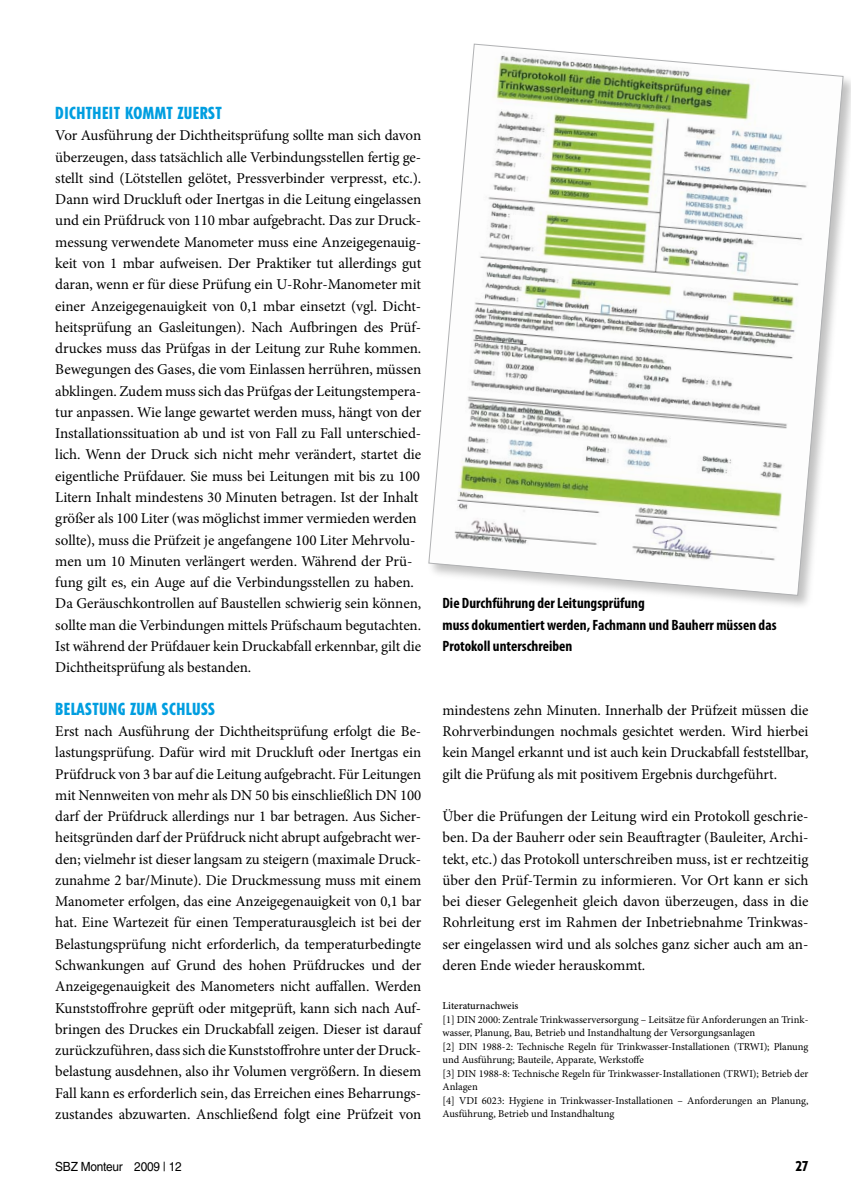
<style>
.page{position:relative;width:851px;height:1204px;background:#fff}
.page>*{position:absolute;margin:0;border:0;box-sizing:border-box;transform-origin:0 0}
.t1{font:800 condensed 16.5px "Tempo Std";letter-spacing:.03em;color:#009ee0}
.t2{font:15px/21.3px "Minion Pro";letter-spacing:-.005em;color:#000;text-align:justify}
.t3{font:700 condensed 15px/21.3px "Myriad Pro";color:#000}
.t4{font:800 condensed 13.5px "Tempo Std";color:#000}
.t5{font:12.6px "Helvetica LT Std";letter-spacing:-.02em;color:#000;scale:.94 1}
.t6{font:10.5px/13.5px "Minion Pro";color:#000}
.t7{font:500 10.5px "Minion Pro";letter-spacing:-.005em;color:#000}
</style>
<div class="page">
<div style="left:426px;top:41px;width:424px;height:570px;background:#000;opacity:.25"></div>
<svg style="left:428px;top:44px;width:415px;height:551px"></svg>
<p class="t1" style="left:55px;top:103px;width:168px">DICHTHEIT KOMMT ZUERST</p>
<p class="t2" style="left:55px;top:125px;width:367px;text-align:left">Vor Ausführung der Dichtheitsprüfung sollte man sich davon überzeugen, dass tatsächlich alle Verbindungsstellen fertig ge&shy;stellt sind (Lötstellen gelötet, Pressverbinder verpresst, etc.).<br>Dann wird Druckluft oder Inertgas in die Leitung eingelassen und ein Prüfdruck von 110 mbar aufgebracht. Das zur Druck&shy;messung verwendete Manometer muss eine Anzeigegenauig&shy;keit von 1 mbar aufweisen. Der Praktiker tut allerdings gut daran, wenn er für diese Prüfung ein U-Rohr-Manometer mit einer Anzeigegenauigkeit von 0,1 mbar einsetzt (vgl. Dicht&shy;heitsprüfung an Gasleitungen). Nach Aufbringen des Prüf&shy;druckes muss das Prüfgas in der Leitung zur Ruhe kommen.<br>Bewegungen des Gases, die vom Einlassen herrühren, müssen abklingen. Zudem muss sich das Prüfgas der Leitungstempera&shy;tur anpassen. Wie lange gewartet werden muss, hängt von der Installationssituation ab und ist von Fall zu Fall unterschied&shy;lich. Wenn der Druck sich nicht mehr verändert, startet die eigentliche Prüfdauer. Sie muss bei Leitungen mit bis zu 100<br>Litern Inhalt mindestens 30 Minuten betragen. Ist der Inhalt größer als 100 Liter (was möglichst immer vermieden werden sollte), muss die Prüfzeit je angefangene 100 Liter Mehrvolu&shy;men um 10 Minuten verlängert werden. Während der Prü&shy;fung gilt es, ein Auge auf die Verbindungsstellen zu haben.<br>Da Geräuschkontrollen auf Baustellen schwierig sein können, sollte man die Verbindungen mittels Prüfschaum begutachten.<br>Ist während der Prüfdauer kein Druckabfall erkennbar, gilt die Dichtheitsprüfung als bestanden.</p>
<p class="t1" style="left:55px;top:698px;width:161px">BELASTUNG ZUM SCHLUSS</p>
<p class="t2" style="left:55px;top:720px;width:367px">Erst nach Ausführung der Dichtheitsprüfung erfolgt die Be&shy;lastungsprüfung. Dafür wird mit Druckluft oder Inertgas ein Prüfdruck von 3 bar auf die Leitung aufgebracht. Für Leitungen mit Nennweiten von mehr als DN 50 bis einschließlich DN 100 darf der Prüfdruck allerdings nur 1 bar betragen. Aus Sicher&shy;heitsgründen darf der Prüfdruck nicht abrupt aufgebracht wer&shy;den; vielmehr ist dieser langsam zu steigern (maximale Druck&shy;zunahme 2 bar/Minute). Die Druckmessung muss mit einem Manometer erfolgen, das eine Anzeigegenauigkeit von 0,1 bar hat. Eine Wartezeit für einen Temperaturausgleich ist bei der Belastungsprüfung nicht erforderlich, da temperaturbedingte Schwankungen auf Grund des hohen Prüfdruckes und der Anzeigegenauigkeit des Manometers nicht auffallen. Werden Kunststoffrohre geprüft oder mitgeprüft, kann sich nach Auf&shy;bringen des Druckes ein Druckabfall zeigen. Dieser ist darauf zurückzuführen, dass sich die Kunststoffrohre unter der Druck&shy;belastung ausdehnen, also ihr Volumen vergrößern. In diesem Fall kann es erforderlich sein, das Erreichen eines Beharrungs&shy;zustandes abzuwarten. Anschließend folgt eine Prüfzeit von</p>
<p class="t3" style="left:442px;top:592px;width:335px">Die Durchführung der Leitungsprüfung<br>muss dokumentiert werden, Fachmann und Bauherr müssen das<br>Protokoll unterschreiben</p>
<p class="t2" style="left:442px;top:699px;width:367px">mindestens zehn Minuten. Innerhalb der Prüfzeit müssen die Rohrverbindungen nochmals gesichtet werden. Wird hierbei kein Mangel erkannt und ist auch kein Druckabfall feststellbar, gilt die Prüfung als mit positivem Ergebnis durchgeführt.</p>
<p class="t2" style="left:442px;top:805px;width:367px">Über die Prüfungen der Leitung wird ein Protokoll geschrie&shy;ben. Da der Bauherr oder sein Beauftragter (Bauleiter, Archi&shy;tekt, etc.) das Protokoll unterschreiben muss, ist er rechtzeitig über den Prüf-Termin zu informieren. Vor Ort kann er sich bei dieser Gelegenheit gleich davon überzeugen, dass in die Rohrleitung erst im Rahmen der Inbetriebnahme Trinkwas&shy;ser eingelassen wird und als solches ganz sicher auch am an&shy;deren Ende wieder herauskommt.</p>
<p class="t7" style="left:442px;top:999px;width:77px">Literaturnachweis</p>
<p class="t6" style="left:442px;top:1012px;width:367px">[1] DIN 2000: Zentrale Trinkwasserversorgung – Leitsätze für Anforderungen an Trink&shy;wasser, Planung, Bau, Betrieb und Instandhaltung der Versorgungsanlagen<br>[2] DIN 1988-2: Technische Regeln für Trinkwasser-Installationen (TRWI); Planung und Ausführung; Bauteile, Apparate, Werkstoffe<br>[3] DIN 1988-8: Technische Regeln für Trinkwasser-Installationen (TRWI); Betrieb der Anlagen<br>[4] VDI 6023: Hygiene in Trinkwasser-Installationen – Anforderungen an Planung, Ausführung, Betrieb und Instandhaltung</p>
<p class="t5" style="left:55px;top:1158px;width:136px">SBZ Monteur 2009 | 12</p>
<p class="t4" style="left:795px;top:1157px;width:14px">27</p>
</div>
